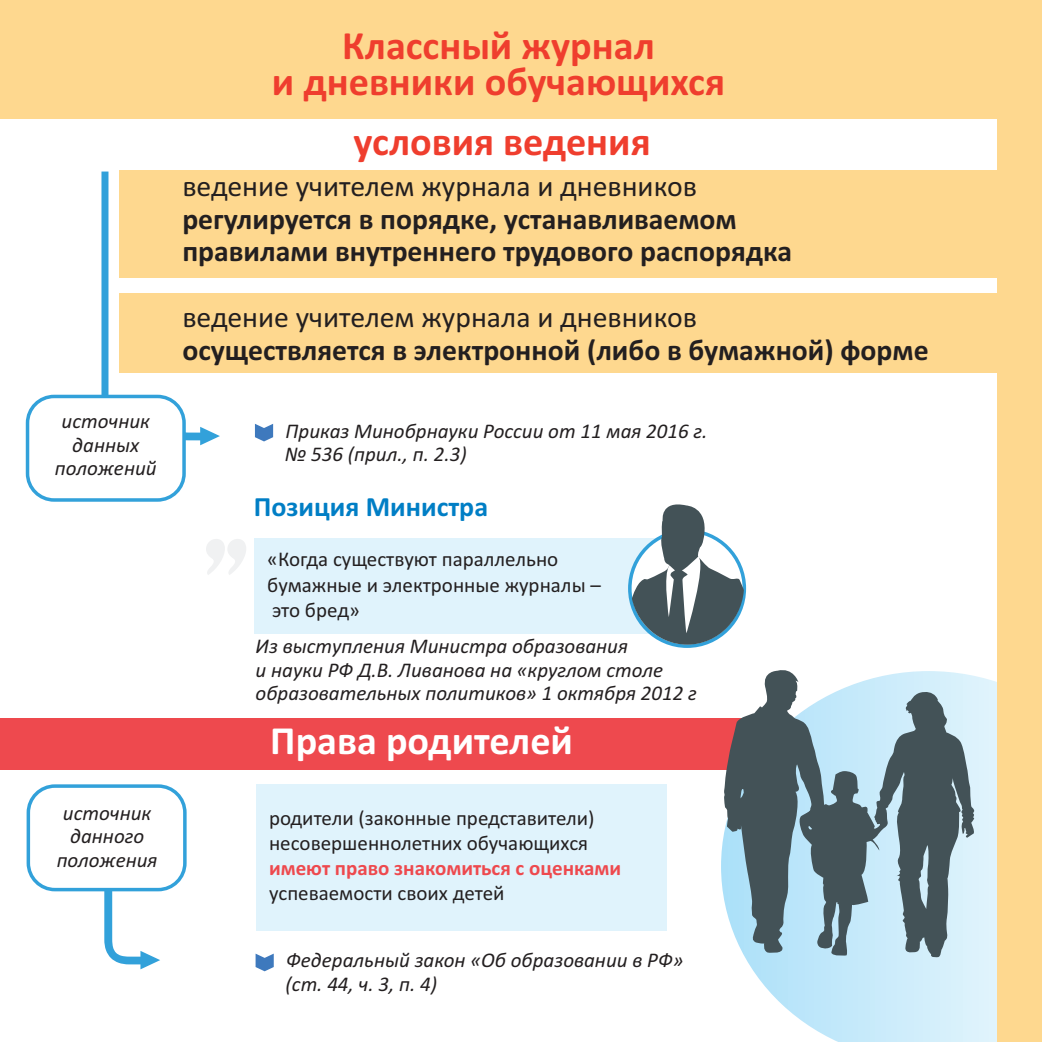
<style>
.page{position:relative;width:1042px;height:1042px;background:#fff}
.page>*{position:absolute;margin:0;border:0;box-sizing:border-box;transform-origin:0 0}
.t1{font:700 40.25px/36.1px "Calibri";color:#ef3e2e;text-align:center}
.t2{font:700 40.25px "Calibri";color:#fff}
.t3{font:700 29.75px/32.2px "Calibri";color:#231f20}
.t4{font:29.75px "Calibri";color:#231f20}
.t5{font:700 28px "Calibri";color:#007ec5}
.t6{font:italic 21px/23.4px "Calibri";color:#231f20}
.t7{font:21px/25.2px "Calibri";color:#231f20}
.t8{font:700 21px "Calibri";color:#ee494e}
</style>
<div class="page">
<div style="left:0;top:718px;width:1010px;height:52px;background:#ee494e"></div>
<div style="left:0;top:15px;width:997px;height:104px;background:#fed88f"></div>
<div style="left:254px;top:539px;width:456px;height:95px;background:#e0f3fc"></div>
<div style="left:256px;top:784px;width:410px;height:146px;background:#e0f3fc"></div>
<svg style="left:721px;top:671px;width:276px;height:371px"></svg>
<svg style="left:797px;top:691px;width:178px;height:267px;background:#859ca6"></svg>
<svg style="left:723px;top:670px;width:102px;height:285px;background:#80939d"></svg>
<svg style="left:628px;top:504px;width:118px;height:144px"></svg>
<div style="left:997px;top:0;width:45px;height:1042px;background:#fed88f"></div>
<div style="left:0;top:0;width:1007px;height:19px;background:#fed88f"></div>
<svg style="left:256px;top:953px;width:18px;height:18px"></svg>
<svg style="left:255px;top:424px;width:18px;height:17px"></svg>
<svg style="left:27px;top:784px;width:160px;height:185px"></svg>
<div style="left:119px;top:171px;width:888px;height:107px;background:#fed88f"></div>
<div style="left:119px;top:294px;width:888px;height:79px;background:#fed88f"></div>
<svg style="left:26px;top:392px;width:194px;height:110px"></svg>
<div style="left:101px;top:172px;width:7px;height:225px;background:#32a1da"></div>
<p class="t6" style="left:55px;top:409px;width:103px;text-align:center">источник данных положений</p>
<p class="t6" style="left:57px;top:800px;width:102px;text-align:center">источник данного положения</p>
<h1 class="t1" style="left:272px;top:27px;width:455px">Классный журнал<br>и дневники обучающихся</h1>
<h1 class="t1" style="left:353px;top:123px;width:299px">условия ведения</h1>
<h2 class="t4" style="left:182px;top:169px;width:516px">ведение учителем журнала и дневников</h2>
<h2 class="t3" style="left:182px;top:202px;width:611px">регулируется в порядке, устанавливаемом правилами внутреннего трудового распорядка</h2>
<h2 class="t4" style="left:182px;top:300px;width:516px">ведение учителем журнала и дневников</h2>
<h2 class="t3" style="left:182px;top:333px;width:748px">осуществляется в электронной (либо в бумажной) форме</h2>
<p class="t6" style="left:285px;top:419px;width:424px">Приказ Минобрнауки России от 11 мая 2016 г. № 536 (прил., п. 2.3)</p>
<h3 class="t5" style="left:254px;top:490px;width:236px">Позиция Министра</h3>
<p class="t7" style="left:267px;top:546px;width:335px">«Когда существуют параллельно бумажные и электронные журналы – это бред»</p>
<p class="t6" style="left:256px;top:634px;width:443px">Из выступления Министра образования<br>и науки РФ Д.В. Ливанова на «круглом столе образовательных политиков» 1 октября 2012 г</p>
<h1 class="t2" style="left:270px;top:717px;width:304px">Права родителей</h1>
<p class="t7" style="left:269px;top:805px;width:327px">родители (законные представители) несовершеннолетних обучающихся</p>
<p class="t8" style="left:269px;top:855px;width:354px">имеют право знакомиться с оценками</p>
<p class="t7" style="left:269px;top:880px;width:237px">успеваемости своих детей</p>
<p class="t6" style="left:286px;top:948px;width:399px">Федеральный закон «Об образовании в РФ» (ст. 44, ч. 3, п. 4)</p>
</div>
